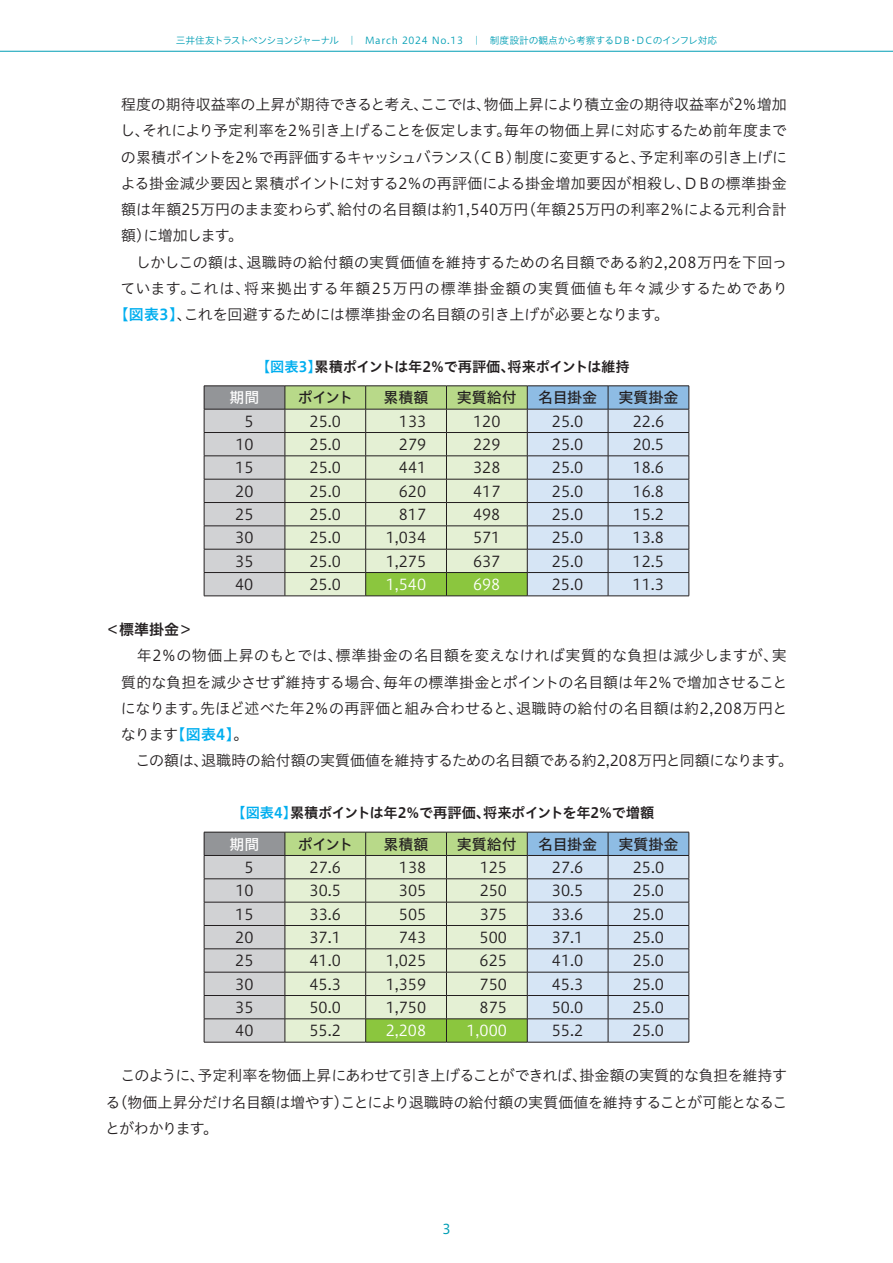
<style>
.page{position:relative;width:893px;height:1263px;background:#fff}
.page>*{position:absolute;margin:0;border:0;box-sizing:border-box;transform-origin:0 0}
.t1{font:15px/26.2px "Hiragino UD Sans Std W3";color:#231f20}
.t2{font:15px "Hiragino UD Sans Std W3";letter-spacing:-.025em;color:#231f20}
.t3{font:15px "Hiragino UD Sans Std W3";letter-spacing:.065em;color:#231f20}
.t4{font:15px "Hiragino UD Sans Std W5";color:#231f20}
.t5{font:15px "Hiragino UD Sans Std W3";color:#fff}
.t6{font:15px "Hiragino UD Sans Std W6";color:#231f20}
.t7{font:15px "Hiragino UD Sans Std W5";color:#fff}
.t8{font:14.25px "Hiragino UD Sans Std W6";letter-spacing:-.015em;color:#231f20}
.t9{font:13.5px "Hiragino UD Sans Std N W4";color:#009eb4}
.t10{font:9.75px "Hiragino UD Sans Std W3";letter-spacing:-.045em;color:#009eb4}
.s1{font-family:"Hiragino UD Sans Std W6";color:#00aeef}
.s2{color:#00aeef}
</style>
<div class="page">
<hr style="left:0;top:51px;width:893px;height:1px;background:#009eb4">
<hr style="left:204px;top:596px;width:81px;height:1px;background:#231f20">
<hr style="left:285px;top:596px;width:81px;height:1px;background:#231f20">
<hr style="left:366px;top:596px;width:80px;height:1px;background:#231f20">
<hr style="left:446px;top:596px;width:81px;height:1px;background:#231f20">
<hr style="left:527px;top:596px;width:81px;height:1px;background:#231f20">
<hr style="left:608px;top:596px;width:81px;height:1px;background:#231f20">
<svg style="left:204px;top:386px;width:486px;height:210px;background:#c8d6c9"></svg>
<hr style="left:204px;top:1042px;width:81px;height:1px;background:#231f20">
<hr style="left:285px;top:1042px;width:81px;height:1px;background:#231f20">
<hr style="left:366px;top:1042px;width:80px;height:1px;background:#231f20">
<hr style="left:446px;top:1042px;width:81px;height:1px;background:#231f20">
<hr style="left:527px;top:1042px;width:81px;height:1px;background:#231f20">
<hr style="left:608px;top:1042px;width:81px;height:1px;background:#231f20">
<svg style="left:204px;top:832px;width:486px;height:210px;background:#c8d6c9"></svg>
<p class="t10" style="left:176px;top:33px;width:543px">三井住友トラストペンションジャーナル　｜　March 2024 No.13　｜　制度設計の観点から考察するＤＢ・ＤＣのインフレ対応</p>
<p class="t1" style="left:121px;top:90px;width:667px">程度の期待収益率の上昇が期待できると考え、ここでは、物価上昇により積立金の期待収益率が2％増加</p>
<p class="t1" style="left:120px;top:117px;width:668px">し、それにより予定利率を2％引き上げることを仮定します。毎年の物価上昇に対応するため前年度まで</p>
<p class="t2" style="left:121px;top:146px;width:668px">の累積ポイントを2％で再評価するキャッシュバランス（ＣＢ）制度に変更すると、予定利率の引き上げに</p>
<p class="t1" style="left:120px;top:169px;width:668px">よる掛金減少要因と累積ポイントに対する2％の再評価による掛金増加要因が相殺し、ＤＢの標準掛金</p>
<p class="t1" style="left:121px;top:195px;width:667px">額は年額25万円のまま変わらず、給付の名目額は約1,540万円（年額25万円の利率2％による元利合計</p>
<p class="t1" style="left:121px;top:222px;width:123px">額）に増加します。</p>
<p class="t1" style="left:121px;top:248px;width:668px">　しかしこの額は、退職時の給付額の実質価値を維持するための名目額である約2,208万円を下回っ</p>
<p class="t3" style="left:121px;top:277px;width:669px">ています。これは、将来拠出する年額25万円の標準掛金額の実質価値も年々減少するためであり</p>
<p class="t1" style="left:114px;top:300px;width:557px"><span class="s1">【図表3】</span>、これを回避するためには標準掛金の名目額の引き上げが必要となります。</p>
<p class="t8" style="left:256px;top:356px;width:375px"><span class="s2">【図表3】</span>累積ポイントは年2％で再評価、将来ポイントは維持</p>
<p class="t7" style="left:229px;top:386px;width:31px">期間</p>
<p class="t4" style="left:298px;top:386px;width:57px">ポイント</p>
<p class="t4" style="left:384px;top:386px;width:46px">累積額</p>
<p class="t4" style="left:457px;top:386px;width:61px">実質給付</p>
<p class="t4" style="left:538px;top:386px;width:61px">名目掛金</p>
<p class="t4" style="left:618px;top:386px;width:61px">実質掛金</p>
<p class="t1" style="left:244px;top:407px;width:11px">5</p>
<p class="t1" style="left:310px;top:407px;width:33px">25.0</p>
<p class="t1" style="left:399px;top:407px;width:29px">133</p>
<p class="t1" style="left:473px;top:407px;width:29px">120</p>
<p class="t1" style="left:552px;top:407px;width:33px">25.0</p>
<p class="t1" style="left:633px;top:407px;width:33px">22.6</p>
<p class="t1" style="left:235px;top:430px;width:20px">10</p>
<p class="t1" style="left:310px;top:430px;width:33px">25.0</p>
<p class="t1" style="left:399px;top:430px;width:29px">279</p>
<p class="t1" style="left:473px;top:430px;width:29px">229</p>
<p class="t1" style="left:552px;top:430px;width:33px">25.0</p>
<p class="t1" style="left:633px;top:430px;width:33px">20.5</p>
<p class="t1" style="left:235px;top:454px;width:20px">15</p>
<p class="t1" style="left:310px;top:454px;width:33px">25.0</p>
<p class="t1" style="left:399px;top:454px;width:29px">441</p>
<p class="t1" style="left:473px;top:454px;width:29px">328</p>
<p class="t1" style="left:552px;top:454px;width:33px">25.0</p>
<p class="t1" style="left:633px;top:454px;width:33px">18.6</p>
<p class="t1" style="left:235px;top:477px;width:20px">20</p>
<p class="t1" style="left:310px;top:477px;width:33px">25.0</p>
<p class="t1" style="left:399px;top:477px;width:29px">620</p>
<p class="t1" style="left:473px;top:477px;width:29px">417</p>
<p class="t1" style="left:552px;top:477px;width:33px">25.0</p>
<p class="t1" style="left:633px;top:477px;width:33px">16.8</p>
<p class="t1" style="left:235px;top:500px;width:20px">25</p>
<p class="t1" style="left:309px;top:500px;width:33px">25.0</p>
<p class="t1" style="left:399px;top:500px;width:29px">817</p>
<p class="t1" style="left:473px;top:500px;width:29px">498</p>
<p class="t1" style="left:552px;top:500px;width:33px">25.0</p>
<p class="t1" style="left:633px;top:500px;width:33px">15.2</p>
<p class="t1" style="left:235px;top:524px;width:20px">30</p>
<p class="t1" style="left:309px;top:524px;width:33px">25.0</p>
<p class="t1" style="left:386px;top:524px;width:42px">1,034</p>
<p class="t1" style="left:473px;top:524px;width:29px">571</p>
<p class="t1" style="left:552px;top:524px;width:33px">25.0</p>
<p class="t1" style="left:633px;top:524px;width:33px">13.8</p>
<p class="t1" style="left:235px;top:547px;width:20px">35</p>
<p class="t1" style="left:309px;top:547px;width:33px">25.0</p>
<p class="t1" style="left:386px;top:547px;width:42px">1,275</p>
<p class="t1" style="left:473px;top:547px;width:29px">637</p>
<p class="t1" style="left:552px;top:547px;width:33px">25.0</p>
<p class="t1" style="left:633px;top:547px;width:33px">12.5</p>
<p class="t1" style="left:235px;top:570px;width:20px">40</p>
<p class="t1" style="left:309px;top:570px;width:33px">25.0</p>
<p class="t5" style="left:386px;top:573px;width:42px">1,540</p>
<p class="t5" style="left:473px;top:573px;width:29px">698</p>
<p class="t1" style="left:552px;top:570px;width:33px">25.0</p>
<p class="t1" style="left:633px;top:570px;width:33px">11.3</p>
<p class="t6" style="left:105px;top:618px;width:89px">＜標準掛金＞</p>
<p class="t1" style="left:121px;top:642px;width:674px">　年2％の物価上昇のもとでは、標準掛金の名目額を変えなければ実質的な負担は減少しますが、実質的な負担を減少させず維持する場合、毎年の標準掛金とポイントの名目額は年2％で増加させることになります。先ほど述べた年2％の再評価と組み合わせると、退職時の給付の名目額は約2,208万円となります<span class="s1">【図表4】</span>。<br>　この額は、退職時の給付額の実質価値を維持するための名目額である約2,208万円と同額になります。</p>
<p class="t8" style="left:231px;top:802px;width:424px"><span class="s2">【図表4】</span>累積ポイントは年2％で再評価、将来ポイントを年2％で増額</p>
<p class="t7" style="left:229px;top:832px;width:31px">期間</p>
<p class="t4" style="left:298px;top:832px;width:57px">ポイント</p>
<p class="t4" style="left:384px;top:832px;width:46px">累積額</p>
<p class="t4" style="left:457px;top:832px;width:61px">実質給付</p>
<p class="t4" style="left:538px;top:832px;width:61px">名目掛金</p>
<p class="t4" style="left:618px;top:832px;width:61px">実質掛金</p>
<p class="t1" style="left:244px;top:853px;width:11px">5</p>
<p class="t1" style="left:310px;top:853px;width:33px">27.6</p>
<p class="t1" style="left:399px;top:853px;width:29px">138</p>
<p class="t1" style="left:480px;top:853px;width:29px">125</p>
<p class="t1" style="left:552px;top:853px;width:33px">27.6</p>
<p class="t1" style="left:633px;top:853px;width:33px">25.0</p>
<p class="t1" style="left:235px;top:876px;width:20px">10</p>
<p class="t1" style="left:310px;top:876px;width:33px">30.5</p>
<p class="t1" style="left:399px;top:876px;width:29px">305</p>
<p class="t1" style="left:480px;top:876px;width:29px">250</p>
<p class="t1" style="left:552px;top:876px;width:33px">30.5</p>
<p class="t1" style="left:633px;top:876px;width:33px">25.0</p>
<p class="t1" style="left:235px;top:900px;width:20px">15</p>
<p class="t1" style="left:310px;top:900px;width:33px">33.6</p>
<p class="t1" style="left:399px;top:900px;width:29px">505</p>
<p class="t1" style="left:480px;top:900px;width:29px">375</p>
<p class="t1" style="left:552px;top:900px;width:33px">33.6</p>
<p class="t1" style="left:633px;top:900px;width:33px">25.0</p>
<p class="t1" style="left:235px;top:923px;width:20px">20</p>
<p class="t1" style="left:310px;top:923px;width:33px">37.1</p>
<p class="t1" style="left:399px;top:923px;width:29px">743</p>
<p class="t1" style="left:480px;top:923px;width:29px">500</p>
<p class="t1" style="left:552px;top:923px;width:33px">37.1</p>
<p class="t1" style="left:633px;top:923px;width:33px">25.0</p>
<p class="t1" style="left:235px;top:946px;width:20px">25</p>
<p class="t1" style="left:309px;top:946px;width:33px">41.0</p>
<p class="t1" style="left:386px;top:946px;width:42px">1,025</p>
<p class="t1" style="left:480px;top:946px;width:29px">625</p>
<p class="t1" style="left:552px;top:946px;width:33px">41.0</p>
<p class="t1" style="left:633px;top:946px;width:33px">25.0</p>
<p class="t1" style="left:235px;top:970px;width:20px">30</p>
<p class="t1" style="left:309px;top:970px;width:33px">45.3</p>
<p class="t1" style="left:386px;top:970px;width:42px">1,359</p>
<p class="t1" style="left:480px;top:970px;width:29px">750</p>
<p class="t1" style="left:552px;top:970px;width:33px">45.3</p>
<p class="t1" style="left:633px;top:970px;width:33px">25.0</p>
<p class="t1" style="left:235px;top:993px;width:20px">35</p>
<p class="t1" style="left:309px;top:993px;width:33px">50.0</p>
<p class="t1" style="left:386px;top:993px;width:42px">1,750</p>
<p class="t1" style="left:480px;top:993px;width:29px">875</p>
<p class="t1" style="left:552px;top:993px;width:33px">50.0</p>
<p class="t1" style="left:633px;top:993px;width:33px">25.0</p>
<p class="t1" style="left:235px;top:1016px;width:20px">40</p>
<p class="t1" style="left:309px;top:1016px;width:33px">55.2</p>
<p class="t5" style="left:386px;top:1019px;width:42px">2,208</p>
<p class="t5" style="left:466px;top:1019px;width:42px">1,000</p>
<p class="t1" style="left:552px;top:1016px;width:33px">55.2</p>
<p class="t1" style="left:633px;top:1016px;width:33px">25.0</p>
<p class="t1" style="left:105px;top:1062px;width:684px;text-align:justify">　このように、予定利率を物価上昇にあわせて引き上げることができれば、掛金額の実質的な負担を維持する（物価上昇分だけ名目額は増やす）ことにより退職時の給付額の実質価値を維持することが可能となることがわかります。</p>
<p class="t9" style="left:442px;top:1218px;width:10px">3</p>
</div>
